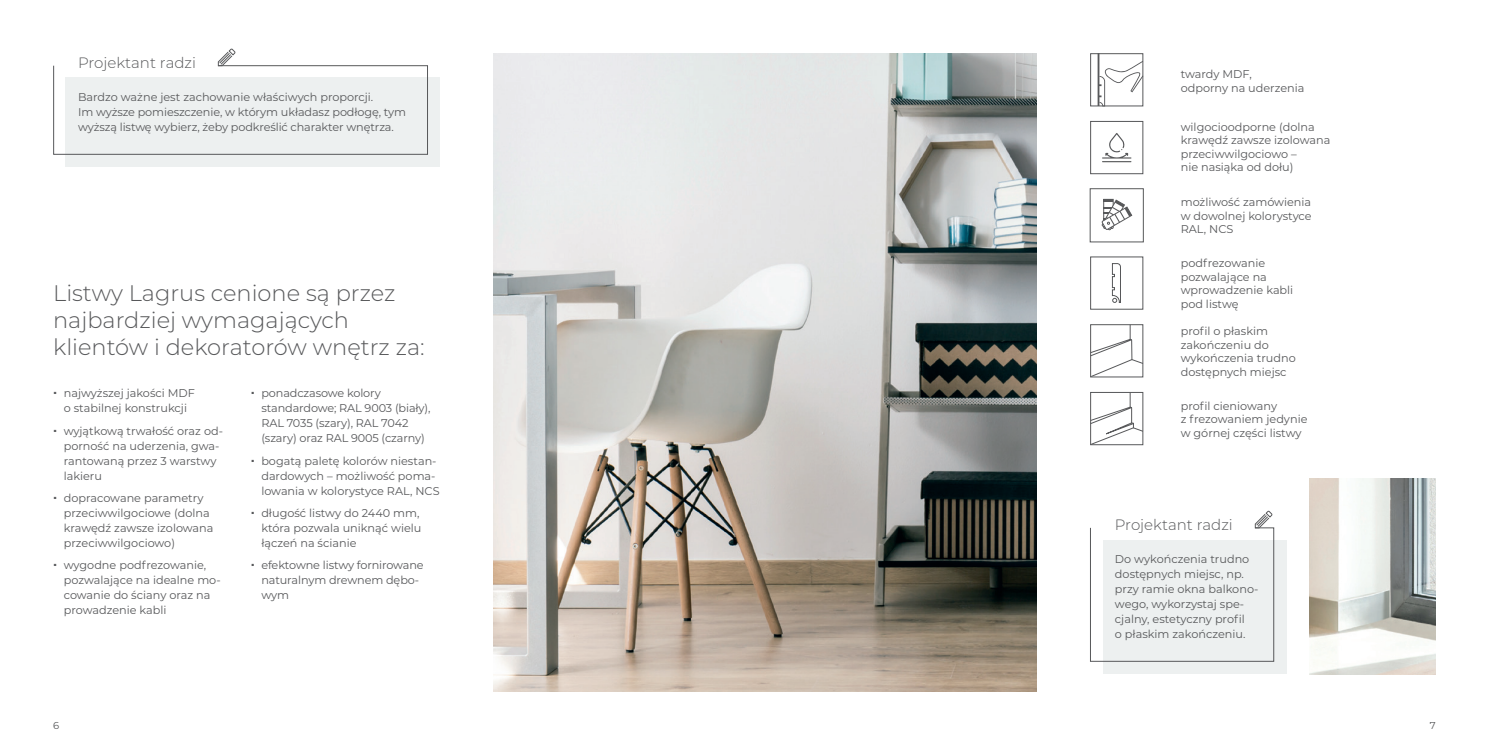
<style>
.page{position:relative;width:1489px;height:745px;background:#fff}
.page>*{position:absolute;margin:0;border:0;box-sizing:border-box;transform-origin:0 0}
.t1{font:300 22.5px/27px "Montserrat";color:#57585a}
.t2{font:300 15px "Montserrat";color:#57585a}
.t3{font:11.25px/15px "Montserrat";color:#57585a}
.t4{font:10px "Montserrat";color:#57585a}
</style>
<div class="page">
<div style="left:66px;top:78px;width:374px;height:89px;background:#edf0f0"></div>
<img style="left:493px;top:53px;width:543px;height:638px">
<div style="left:1102px;top:540px;width:184px;height:133px;background:#edf0f0"></div>
<div style="left:1090px;top:53px;width:53px;height:53px;border:1px solid #57585a"></div>
<div style="left:1090px;top:121px;width:53px;height:53px;border:1px solid #57585a"></div>
<div style="left:1089px;top:188px;width:54px;height:54px;border:1px solid #57585a"></div>
<svg style="left:53px;top:48px;width:375px;height:107px"></svg>
<svg style="left:1090px;top:510px;width:184px;height:151px"></svg>
<img style="left:1309px;top:478px;width:126px;height:195px">
<svg style="left:1097px;top:53px;width:46px;height:53px"></svg>
<hr style="left:1101px;top:161px;width:30px;height:1px;background:#57585a">
<svg style="left:1102px;top:133px;width:29px;height:25px"></svg>
<svg style="left:1090px;top:392px;width:54px;height:53px"></svg>
<svg style="left:1090px;top:324px;width:54px;height:53px"></svg>
<svg style="left:1111px;top:263px;width:10px;height:40px"></svg>
<svg style="left:1101px;top:198px;width:31px;height:33px"></svg>
<h2 class="t2" style="left:78px;top:52px;width:119px">Projektant radzi</h2>
<p class="t3" style="left:78px;top:89px;width:329px">Bardzo ważne jest zachowanie właściwych proporcji.<br>Im wyższe pomieszczenie, w którym układasz podłogę, tym wyższą listwę wybierz, żeby podkreślić charakter wnętrza.</p>
<h1 class="t1" style="left:53px;top:278px;width:373px">Listwy Lagrus cenione są przez najbardziej wymagających klientów i dekoratorów wnętrz za:</h1>
<p class="t3" style="left:64px;top:385px;width:133px">najwyższej jakości MDF o stabilnej konstrukcji</p>
<p class="t3" style="left:64px;top:422px;width:161px">wyjątkową trwałość oraz od&shy;porność na uderzenia, gwa&shy;rantowaną przez 3 warstwy lakieru</p>
<p class="t3" style="left:64px;top:489px;width:151px">dopracowane parametry przeciwwilgociowe (dolna krawędź zawsze izolowana przeciwwilgociowo)</p>
<p class="t3" style="left:64px;top:556px;width:158px">wygodne podfrezowanie, pozwalające na idealne mo&shy;cowanie do ściany oraz na prowadzenie kabli</p>
<p class="t3" style="left:261px;top:385px;width:171px">ponadczasowe kolory standardowe; RAL 9003 (biały),<br>RAL 7035 (szary), RAL 7042 (szary) oraz RAL 9005 (czarny)</p>
<p class="t3" style="left:261px;top:452px;width:180px">bogatą paletę kolorów niestan&shy;dardowych – możliwość poma&shy;lowania w kolorystyce RAL, NCS</p>
<p class="t3" style="left:261px;top:504px;width:162px">długość listwy do 2440 mm, która pozwala uniknąć wielu łączeń na ścianie</p>
<p class="t3" style="left:261px;top:556px;width:164px">efektowne listwy fornirowane naturalnym drewnem dębo&shy;wym</p>
<p class="t3" style="left:1180px;top:67px;width:125px;line-height:13.5px">twardy MDF,<br>odporny na uderzenia</p>
<p class="t3" style="left:1180px;top:120px;width:151px;line-height:13.5px">wilgocioodporne (dolna krawędź zawsze izolowana przeciwwilgociowo –<br>nie nasiąka od dołu)</p>
<p class="t3" style="left:1180px;top:195px;width:132px;line-height:13.5px;text-align:justify">możliwość zamówienia w dowolnej kolorystyce RAL, NCS</p>
<p class="t3" style="left:1180px;top:256px;width:114px;line-height:13.5px">podfrezowanie pozwalające na wprowadzenie kabli pod listwę</p>
<p class="t3" style="left:1180px;top:324px;width:117px;line-height:13.5px">profil o płaskim zakończeniu do wykończenia trudno dostępnych miejsc</p>
<p class="t3" style="left:1180px;top:398px;width:128px;line-height:13.5px">profil cieniowany<br>z frezowaniem jedynie w górnej części listwy</p>
<h2 class="t2" style="left:1114px;top:514px;width:119px">Projektant radzi</h2>
<p class="t3" style="left:1114px;top:551px;width:145px">Do wykończenia trudno dostępnych miejsc, np. przy ramie okna balkono&shy;wego, wykorzystaj spe&shy;cjalny, estetyczny profil<br>o płaskim zakończeniu.</p>
<p class="t4" style="left:53px;top:718px;width:8px">6</p>
<p class="t4" style="left:1429px;top:718px;width:7px">7</p>
</div>
